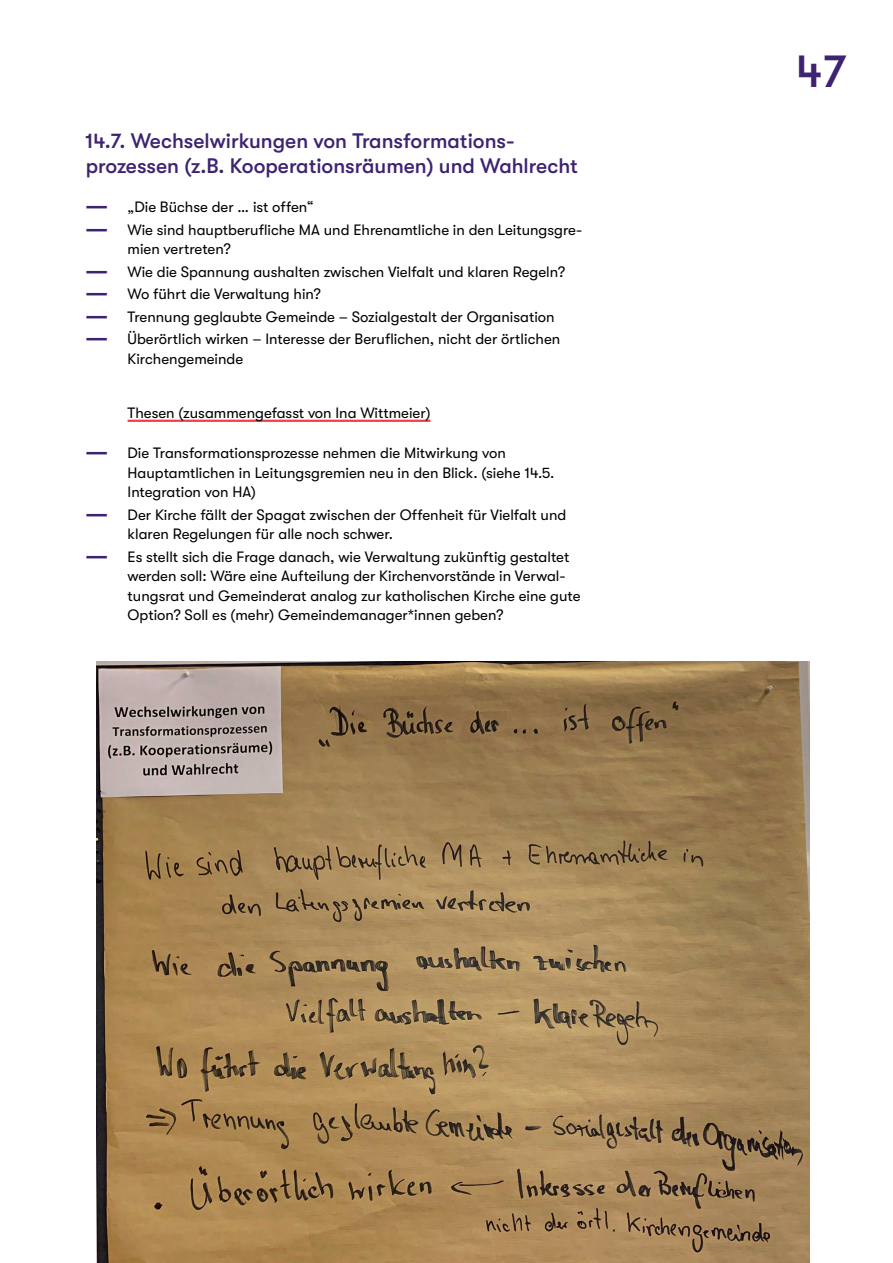
<style>
.page{position:relative;width:893px;height:1263px;background:#fff}
.page>*{position:absolute;margin:0;border:0;box-sizing:border-box;transform-origin:0 0}
.t1{font:500 45px "GT Walsheim Pro";color:#3d2371}
.t2{font:500 21px/25.2px "GT Walsheim Pro";color:#3d2371}
.t3{font:15px/19.5px "GT Walsheim Pro";color:#000}
.s1{font-weight:500;font-size:28.5px;color:#3d2371}
</style>
<div class="page">
<hr style="left:128px;top:420px;width:302px;height:2px;background:#ef404a">
<img style="left:96px;top:662px;width:713px;height:601px">
<h2 class="t2" style="left:85px;top:128px;width:494px">14.7. Wechselwirkungen von Transformations&shy;prozessen (z.B. Kooperationsräumen) und Wahlrecht</h2>
<p class="t3" style="left:85px;top:197px;width:230px"><span class="s1">—</span> „Die Büchse der … ist offen“</p>
<p class="t3" style="left:128px;top:220px;width:456px;text-indent:-43px"><span class="s1">—</span> Wie sind hauptberufliche MA und Ehrenamtliche in den Leitungsgre&shy;mien vertreten?</p>
<p class="t3" style="left:85px;top:262px;width:482px"><span class="s1">—</span> Wie die Spannung aushalten zwischen Vielfalt und klaren Regeln?</p>
<p class="t3" style="left:85px;top:284px;width:237px"><span class="s1">—</span> Wo führt die Verwaltung hin?</p>
<p class="t3" style="left:85px;top:307px;width:471px"><span class="s1">—</span> Trennung geglaubte Gemeinde – Sozialgestalt der Organisation</p>
<p class="t3" style="left:128px;top:329px;width:434px;text-indent:-43px"><span class="s1">—</span> Überörtlich wirken – Interesse der Beruflichen, nicht der örtlichen<br>Kirchengemeinde</p>
<p class="t3" style="left:128px;top:403px;width:304px">Thesen (zusammengefasst von Ina Wittmeier)</p>
<p class="t3" style="left:128px;top:443px;width:428px;text-indent:-43px"><span class="s1">—</span> Die Transformationsprozesse nehmen die Mitwirkung von<br>Hauptamtlichen in Leitungsgremien neu in den Blick. (siehe 14.5.<br>Integration von HA)</p>
<p class="t3" style="left:128px;top:505px;width:440px;text-indent:-43px"><span class="s1">—</span> Der Kirche fällt der Spagat zwischen der Offenheit für Vielfalt und klaren Regelungen für alle noch schwer.</p>
<p class="t3" style="left:128px;top:547px;width:454px;text-indent:-43px"><span class="s1">—</span> Es stellt sich die Frage danach, wie Verwaltung zukünftig gestaltet werden soll: Wäre eine Aufteilung der Kirchenvorstände in Verwal&shy;tungsrat und Gemeinderat analog zur katholischen Kirche eine gute Option? Soll es (mehr) Gemeindemanager*innen geben?</p>
<h1 class="t1" style="left:796px;top:46px;width:51px">47</h1>
</div>
